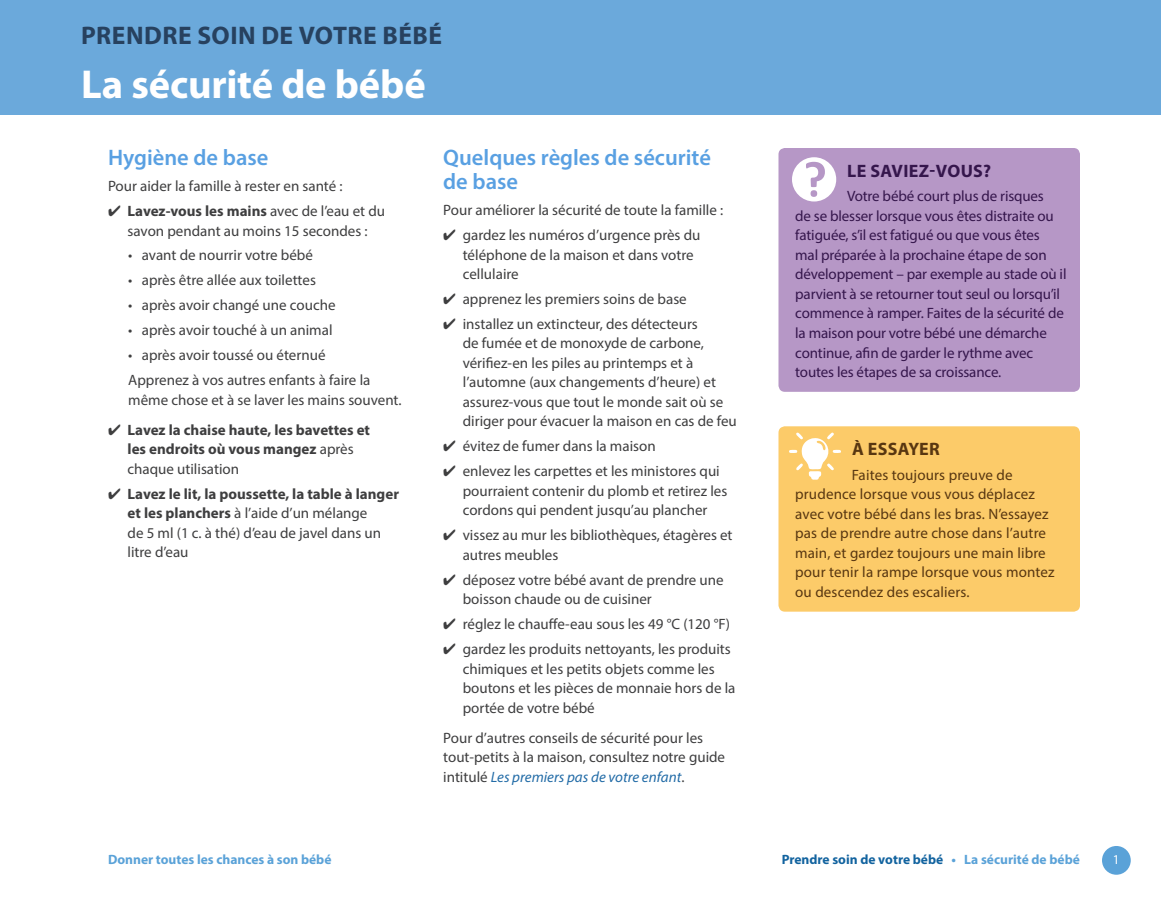
<style>
.page{position:relative;width:1161px;height:905px;background:#fff}
.page>*{position:absolute;margin:0;border:0;box-sizing:border-box;transform-origin:0 0}
.t1{font:700 40.5px "Myriad Pro";letter-spacing:-.005em;color:#fff}
.t2{font:700 25.5px "Myriad Pro";letter-spacing:.02em;color:#27415f}
.t3{font:600 22.5px/24px "Myriad Pro";color:#59a0e2}
.t4{font:700 18px "Myriad Pro";letter-spacing:.02em;color:#35164c}
.t5{font:700 18px "Myriad Pro";letter-spacing:.02em;color:#583711}
.t6{font:15px/19.5px "Myriad Pro";color:#3e3e3f}
.t7{font:15px/19.5px "Myriad Pro";letter-spacing:-.01em;color:#35164c}
.t8{font:15px/19.5px "Myriad Pro";letter-spacing:.01em;color:#583711}
.t9{font:700 15px/19.5px "Myriad Pro";color:#3e3e3f}
.t10{font:700 13.5px "Myriad Pro";color:#12639f}
.t11{font:700 13.5px "Myriad Pro";color:#5aa2d8}
.t12{font:13.5px "Myriad Pro";color:#fff}
.s1{font-weight:700}
.s2{font-weight:400}
.s3{font-style:italic;color:#236ca7}
.s4{color:#5aa2d8}
</style>
<div class="page">
<div style="left:0;top:0;width:1161px;height:114px;background:#6ba9db"></div>
<div style="left:1102px;top:846px;width:29px;height:28px;background:#5aa2d8;border-radius:50%"></div>
<div style="left:779px;top:148px;width:301px;height:244px;background:#b697c6;border-radius:6px"></div>
<div style="left:792px;top:157px;width:44px;height:44px;background:#fff;border-radius:50%"></div>
<div style="left:811px;top:190px;width:6px;height:7px;background:#b697c6;border-radius:50%"></div>
<svg style="left:806px;top:162px;width:19px;height:25px"></svg>
<div style="left:779px;top:426px;width:301px;height:185px;background:#fccb69;border-radius:6px"></div>
<svg style="left:789px;top:432px;width:52px;height:47px"></svg>
<h2 class="t2" style="left:81px;top:19px;width:362px">PRENDRE SOIN DE VOTRE BÉBÉ</h2>
<h1 class="t1" style="left:81px;top:58px;width:346px">La sécurité de bébé</h1>
<h3 class="t3" style="left:108px;top:145px;width:162px">Hygiène de base</h3>
<p class="t6" style="left:108px;top:176px;width:236px">Pour aider la famille à rester en santé :</p>
<p class="t6" style="left:108px;top:201px;width:279px;text-align:center">✔ <span class="s1">Lavez-vous les mains</span> avec de l’eau et du savon pendant au moins 15 secondes :</p>
<p class="t6" style="left:128px;top:245px;width:186px">• avant de nourrir votre bébé</p>
<p class="t6" style="left:128px;top:270px;width:189px">• après être allée aux toilettes</p>
<p class="t6" style="left:128px;top:295px;width:209px">• après avoir changé une couche</p>
<p class="t6" style="left:128px;top:320px;width:206px">• après avoir touché à un animal</p>
<p class="t6" style="left:128px;top:342px;width:244px;line-height:24.9px">• après avoir toussé ou éternué<br>Apprenez à vos autres enfants à faire la</p>
<p class="t6" style="left:128px;top:389px;width:275px">même chose et à se laver les mains souvent.</p>
<p class="t9" style="left:128px;top:419px;width:244px;text-indent:-20px">✔ Lavez la chaise haute, les bavettes et les endroits où vous mangez <span class="s2">après chaque utilisation</span></p>
<p class="t6" style="left:128px;top:484px;width:273px;text-indent:-20px">✔ <span class="s1">Lavez le lit, la poussette, la table à langer et les planchers</span> à l’aide d’un mélange<br>de 5 ml (1 c. à thé) d’eau de javel dans un litre d’eau</p>
<h3 class="t3" style="left:443px;top:145px;width:269px">Quelques règles de sécurité de base</h3>
<p class="t6" style="left:443px;top:200px;width:282px">Pour améliorer la sécurité de toute la famille :</p>
<p class="t6" style="left:463px;top:225px;width:239px;text-indent:-20px">✔ gardez les numéros d’urgence près du téléphone de la maison et dans votre cellulaire</p>
<p class="t6" style="left:443px;top:289px;width:245px">✔ apprenez les premiers soins de base</p>
<p class="t6" style="left:463px;top:314px;width:276px;text-indent:-20px">✔ installez un extincteur, des détecteurs<br>de fumée et de monoxyde de carbone, vérifiez‑en les piles au printemps et à l’automne (aux changements d’heure) et assurez-vous que tout le monde sait où se diriger pour évacuer la maison en cas de feu</p>
<p class="t6" style="left:443px;top:436px;width:214px">✔ évitez de fumer dans la maison</p>
<p class="t6" style="left:463px;top:461px;width:266px;text-indent:-20px">✔ enlevez les carpettes et les ministores qui pourraient contenir du plomb et retirez les cordons qui pendent jusqu’au plancher</p>
<p class="t6" style="left:463px;top:525px;width:271px;text-indent:-20px">✔ vissez au mur les bibliothèques, étagères et autres meubles</p>
<p class="t6" style="left:463px;top:569px;width:262px;text-indent:-20px">✔ déposez votre bébé avant de prendre une boisson chaude ou de cuisiner</p>
<p class="t6" style="left:443px;top:614px;width:288px">✔ réglez le chauffe‑eau sous les 49 °C (120 °F)</p>
<p class="t6" style="left:463px;top:639px;width:274px;text-indent:-20px">✔ gardez les produits nettoyants, les produits chimiques et les petits objets comme les boutons et les pièces de monnaie hors de la portée de votre bébé</p>
<p class="t6" style="left:443px;top:727px;width:283px">Pour d’autres conseils de sécurité pour les tout-petits à la maison, consultez notre guide intitulé <span class="s3">Les premiers pas de votre enfant</span>.</p>
<p class="t4" style="left:847px;top:159px;width:145px">LE SAVIEZ-VOUS?</p>
<p class="t7" style="left:795px;top:186px;width:273px;text-indent:52px">Votre bébé court plus de risques<br>de se blesser lorsque vous êtes distraite ou fatiguée, s’il est fatigué ou que vous êtes<br>mal préparée à la prochaine étape de son développement – par exemple au stade où il parvient à se retourner tout seul ou lorsqu’il commence à ramper. Faites de la sécurité de la maison pour votre bébé une démarche continue, afin de garder le rythme avec toutes les étapes de sa croissance.</p>
<p class="t5" style="left:852px;top:437px;width:89px">À ESSAYER</p>
<p class="t8" style="left:795px;top:464px;width:261px;text-indent:57px">Faites toujours preuve de prudence lorsque vous vous déplacez avec votre bébé dans les bras. N’essayez pas de prendre autre chose dans l’autre main, et gardez toujours une main libre pour tenir la rampe lorsque vous montez ou descendez des escaliers.</p>
<p class="t11" style="left:108px;top:851px;width:225px">Donner toutes les chances à son bébé</p>
<p class="t10" style="left:782px;top:851px;width:300px">Prendre soin de votre bébé <span class="s4">• La sécurité de bébé</span></p>
<p class="t12" style="left:1113px;top:851px;width:8px">1</p>
</div>
